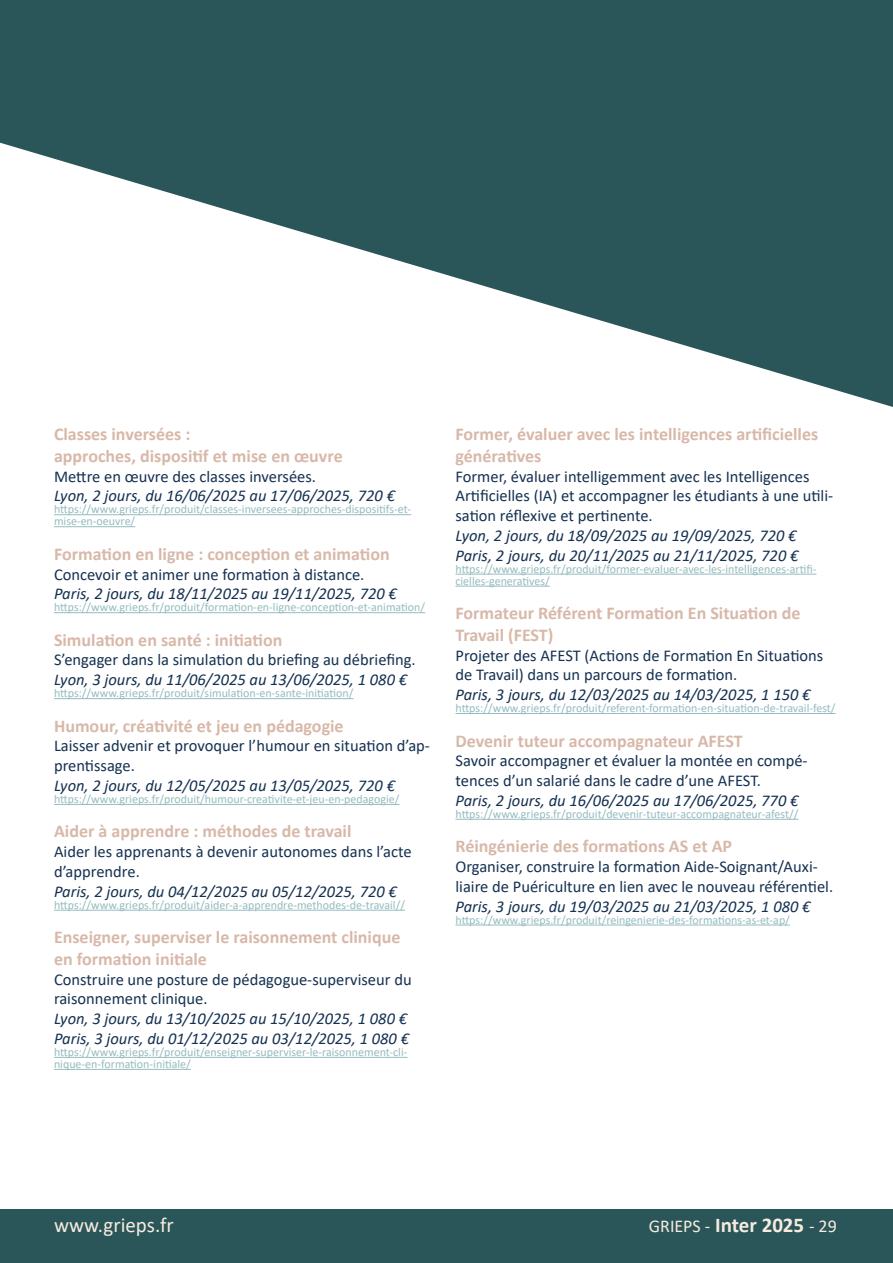
<style>
.page{position:relative;width:893px;height:1263px;background:#fff}
.page>*{position:absolute;margin:0;border:0;box-sizing:border-box;transform-origin:0 0}
.t1{font:21px "Calibri";color:#f5ebdf}
.t2{font:700 18px/21.6px "Calibri";color:#d8b8a9}
.t3{font:18px "Calibri";color:#f5ebdf}
.t4{font:16.5px/19.8px "Calibri";color:#153151}
.t5{font:italic 16.5px/19.8px "Calibri";color:#153151}
.t6{font:12px/12px "Calibri";color:#95bcbf}
.s1{font-weight:700;font-size:21px}
</style>
<div class="page">
<svg style="left:0;top:0;width:893px;height:407px;fill:#2b5659"></svg>
<div style="left:0;top:1209px;width:893px;height:54px;background:#2b5659"></div>
<hr style="left:54px;top:514px;width:357px;height:1px;background:#95bcbf">
<hr style="left:54px;top:526px;width:81px;height:1px;background:#95bcbf">
<hr style="left:54px;top:612px;width:371px;height:1px;background:#95bcbf">
<hr style="left:54px;top:698px;width:300px;height:1px;background:#95bcbf">
<hr style="left:54px;top:804px;width:346px;height:1px;background:#95bcbf">
<hr style="left:54px;top:910px;width:351px;height:1px;background:#95bcbf">
<hr style="left:54px;top:1057px;width:353px;height:1px;background:#95bcbf">
<hr style="left:54px;top:1069px;width:137px;height:1px;background:#95bcbf">
<hr style="left:455px;top:574px;width:361px;height:1px;background:#95bcbf">
<hr style="left:455px;top:586px;width:95px;height:1px;background:#95bcbf">
<hr style="left:455px;top:713px;width:381px;height:1px;background:#95bcbf">
<hr style="left:455px;top:819px;width:343px;height:1px;background:#95bcbf">
<hr style="left:455px;top:925px;width:335px;height:1px;background:#95bcbf">
<h2 class="t2" style="left:54px;top:423px;width:290px">Classes inversées :<br>approches, dispositif et mise en œuvre</h2>
<h3 class="t4" style="left:54px;top:466px;width:264px">Mettre en œuvre des classes inversées.</h3>
<h3 class="t5" style="left:54px;top:486px;width:342px">Lyon, 2 jours, du 16/06/2025 au 17/06/2025, 720 €</h3>
<p class="t6" style="left:54px;top:503px;width:359px">https://www.grieps.fr/produit/classes-inversees-approches-dispositifs-et&shy;mise-en-oeuvre/</p>
<h2 class="t2" style="left:54px;top:543px;width:337px">Formation en ligne : conception et animation</h2>
<h3 class="t4" style="left:54px;top:564px;width:312px">Concevoir et animer une formation à distance.</h3>
<h3 class="t5" style="left:54px;top:584px;width:344px">Paris, 2 jours, du 18/11/2025 au 19/11/2025, 720 €</h3>
<p class="t6" style="left:54px;top:601px;width:373px">https://www.grieps.fr/produit/formation-en-ligne-conception-et-animation/</p>
<h2 class="t2" style="left:54px;top:629px;width:230px">Simulation en santé : initiation</h2>
<h3 class="t4" style="left:54px;top:650px;width:363px">S’engager dans la simulation du briefing au débriefing.</h3>
<h3 class="t5" style="left:54px;top:670px;width:355px">Lyon, 3 jours, du 11/06/2025 au 13/06/2025, 1 080 €</h3>
<p class="t6" style="left:54px;top:687px;width:301px">https://www.grieps.fr/produit/simulation-en-sante-initiation/</p>
<h2 class="t2" style="left:54px;top:715px;width:291px">Humour, créativité et jeu en pédagogie</h2>
<h3 class="t4" style="left:54px;top:736px;width:377px">Laisser advenir et provoquer l’humour en situation d’ap&shy;prentissage.</h3>
<h3 class="t5" style="left:54px;top:776px;width:342px">Lyon, 2 jours, du 12/05/2025 au 13/05/2025, 720 €</h3>
<p class="t6" style="left:54px;top:793px;width:347px">https://www.grieps.fr/produit/humour-creativite-et-jeu-en-pedagogie/</p>
<h2 class="t2" style="left:54px;top:820px;width:299px">Aider à apprendre : méthodes de travail</h2>
<h3 class="t4" style="left:54px;top:841px;width:359px">Aider les apprenants à devenir autonomes dans l’acte d’apprendre.</h3>
<h3 class="t5" style="left:54px;top:881px;width:344px">Paris, 2 jours, du 04/12/2025 au 05/12/2025, 720 €</h3>
<p class="t6" style="left:54px;top:898px;width:352px">https://www.grieps.fr/produit/aider-a-apprendre-methodes-de-travail//</p>
<h2 class="t2" style="left:54px;top:926px;width:348px">Enseigner, superviser le raisonnement clinique en formation initiale</h2>
<h3 class="t4" style="left:54px;top:969px;width:359px">Construire une posture de pédagogue-superviseur du raisonnement clinique.</h3>
<h3 class="t5" style="left:54px;top:1009px;width:357px">Lyon, 3 jours, du 13/10/2025 au 15/10/2025, 1 080 €<br>Paris, 3 jours, du 01/12/2025 au 03/12/2025, 1 080 €</h3>
<p class="t6" style="left:54px;top:1046px;width:355px">https://www.grieps.fr/produit/enseigner-superviser-le-raisonnement-cli&shy;nique-en-formation-initiale/</p>
<h2 class="t2" style="left:455px;top:423px;width:364px">Former, évaluer avec les intelligences artificielles génératives</h2>
<h3 class="t4" style="left:455px;top:466px;width:379px">Former, évaluer intelligemment avec les Intelligences<br>Artificielles (IA) et accompagner les étudiants à une utili&shy;sation réflexive et pertinente.</h3>
<h3 class="t5" style="left:455px;top:526px;width:344px">Lyon, 2 jours, du 18/09/2025 au 19/09/2025, 720 €<br>Paris, 2 jours, du 20/11/2025 au 21/11/2025, 720 €</h3>
<p class="t6" style="left:455px;top:562px;width:362px">https://www.grieps.fr/produit/former-evaluer-avec-les-intelligences-artifi&shy;cielles-generatives/</p>
<h2 class="t2" style="left:455px;top:602px;width:347px">Formateur Référent Formation En Situation de<br>Travail (FEST)</h2>
<h3 class="t4" style="left:455px;top:645px;width:369px">Projeter des AFEST (Actions de Formation En Situations de Travail) dans un parcours de formation.</h3>
<h3 class="t5" style="left:455px;top:685px;width:357px">Paris, 3 jours, du 12/03/2025 au 14/03/2025, 1 150 €</h3>
<p class="t6" style="left:455px;top:702px;width:382px">https://www.grieps.fr/produit/referent-formation-en-situation-de-travail-fest/</p>
<h2 class="t2" style="left:455px;top:729px;width:289px">Devenir tuteur accompagnateur AFEST</h2>
<h3 class="t4" style="left:455px;top:750px;width:354px">Savoir accompagner et évaluer la montée en compé&shy;tences d’un salarié dans le cadre d’une AFEST.</h3>
<h3 class="t5" style="left:455px;top:791px;width:344px">Paris, 2 jours, du 16/06/2025 au 17/06/2025, 770 €</h3>
<p class="t6" style="left:455px;top:808px;width:344px">https://www.grieps.fr/produit/devenir-tuteur-accompagnateur-afest//</p>
<h2 class="t2" style="left:455px;top:835px;width:278px">Réingénierie des formations AS et AP</h2>
<h3 class="t4" style="left:455px;top:856px;width:379px">Organiser, construire la formation Aide-Soignant/Auxi&shy;liaire de Puériculture en lien avec le nouveau référentiel.</h3>
<h3 class="t5" style="left:455px;top:896px;width:357px">Paris, 3 jours, du 19/03/2025 au 21/03/2025, 1 080 €</h3>
<p class="t6" style="left:455px;top:913px;width:336px">https://www.grieps.fr/produit/reingenierie-des-formations-as-et-ap/</p>
<h1 class="t1" style="left:54px;top:1217px;width:121px">www.grieps.fr</h1>
<h2 class="t3" style="left:649px;top:1217px;width:189px">GRIEPS - <span class="s1">Inter 2025</span> - 29</h2>
</div>
